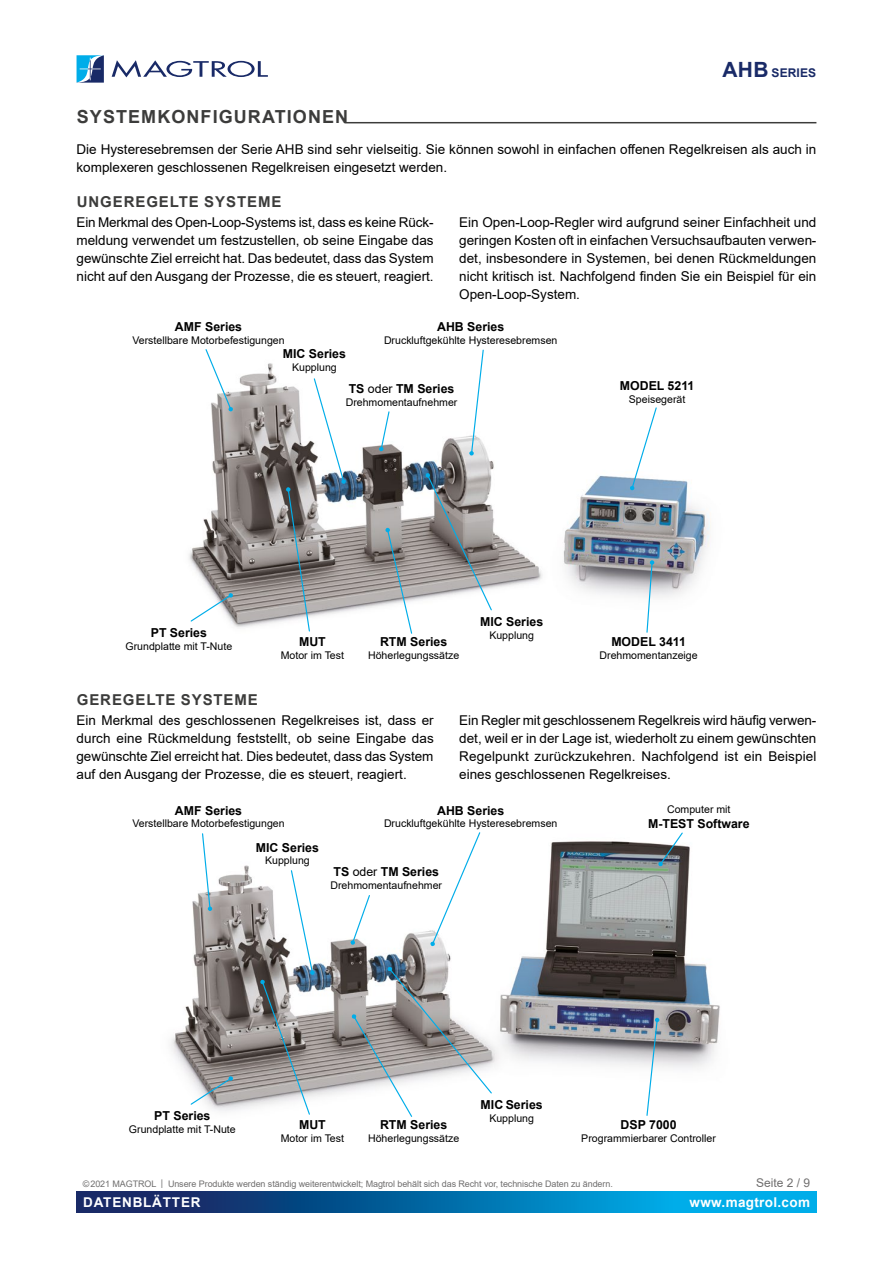
<style>
.page{position:relative;width:893px;height:1263px;background:#fff}
.page>*{position:absolute;margin:0;border:0;box-sizing:border-box;transform-origin:0 0}
.t1{font:700 18px "Arial";letter-spacing:.06em;color:#3c3c3b}
.SUBTITLE{font:700 15px "Arial";letter-spacing:.06em;color:#3c3c3b}
.TEXT{font:13.5px/18px "Arial";color:#000;text-align:justify}
.t2{font:700 13.5px "Arial";letter-spacing:.025em;color:#fff}
.t3{font:700 13.5px "Arial";letter-spacing:.06em;color:#fff}
.t4{font:700 12.3px "Arial";color:#000}
.t5{font:700 12px "Arial";letter-spacing:.01em;color:#192a67}
.t6{font:12px "Arial";color:#706f6f}
.t7{font:10.65px "Arial";color:#000}
.t8{font:9px "Arial";letter-spacing:-.01em;color:#706f6f}
.s1{font-size:21px}
.s2{font-weight:400}
</style>
<div class="page">
<svg style="left:77px;top:1191px;width:739px;height:21px;background:#066ca8"></svg>
<svg style="left:112px;top:60px;width:156px;height:17px"></svg>
<svg style="left:77px;top:55px;width:27px;height:28px"></svg>
<hr style="left:344px;top:122px;width:472px;height:1px;background:#3c3c3b">
<img style="left:189px;top:363px;width:522px;height:265px">
<svg style="left:205px;top:349px;width:28px;height:63px"></svg>
<svg style="left:469px;top:349px;width:15px;height:107px"></svg>
<svg style="left:630px;top:406px;width:28px;height:84px"></svg>
<svg style="left:379px;top:410px;width:11px;height:41px"></svg>
<svg style="left:385px;top:528px;width:28px;height:106px"></svg>
<svg style="left:425px;top:473px;width:68px;height:138px"></svg>
<svg style="left:646px;top:560px;width:8px;height:73px"></svg>
<svg style="left:286px;top:377px;width:60px;height:255px"></svg>
<svg style="left:190px;top:593px;width:43px;height:30px"></svg>
<img style="left:171px;top:841px;width:549px;height:270px">
<svg style="left:201px;top:833px;width:11px;height:78px"></svg>
<svg style="left:430px;top:832px;width:51px;height:114px"></svg>
<svg style="left:658px;top:832px;width:26px;height:34px"></svg>
<svg style="left:350px;top:894px;width:21px;height:51px"></svg>
<svg style="left:190px;top:1076px;width:43px;height:30px"></svg>
<svg style="left:351px;top:966px;width:142px;height:151px"></svg>
<svg style="left:646px;top:1018px;width:13px;height:98px"></svg>
<svg style="left:260px;top:869px;width:55px;height:246px"></svg>
<p class="t5" style="left:723px;top:64px;width:95px"><span class="s1">AHB</span> SERIES</p>
<h2 class="t1" style="left:77px;top:104px;width:273px">SYSTEMKONFIGURATIONEN</h2>
<p class="TEXT" style="left:77px;top:140px;width:741px">Die Hysteresebremsen der Serie AHB sind sehr vielseitig. Sie können sowohl in einfachen offenen Regelkreisen als auch in komplexeren geschlossenen Regelkreisen eingesetzt werden.</p>
<h3 class="SUBTITLE" style="left:77px;top:191px;width:206px">UNGEREGELTE SYSTEME</h3>
<p class="TEXT" style="left:77px;top:213px;width:359px">Ein Merkmal des Open-Loop-Systems ist, dass es keine Rück&shy;meldung verwendet um festzustellen, ob seine Eingabe das gewünschte Ziel erreicht hat. Das bedeutet, dass das System nicht auf den Ausgang der Prozesse, die es steuert, reagiert.</p>
<p class="TEXT" style="left:459px;top:213px;width:359px">Ein Open-Loop-Regler wird aufgrund seiner Einfachheit und geringen Kosten oft in einfachen Versuchsaufbauten verwen&shy;det, insbesondere in Systemen, bei denen Rückmeldungen nicht kritisch ist. Nachfolgend finden Sie ein Beispiel für ein Open-Loop-System.</p>
<p class="t4" style="left:175px;top:318px;width:69px">AMF Series</p>
<p class="t7" style="left:132px;top:333px;width:154px">Verstellbare Motorbefestigungen</p>
<p class="t4" style="left:283px;top:345px;width:65px">MIC Series</p>
<p class="t7" style="left:292px;top:360px;width:46px">Kupplung</p>
<p class="t4" style="left:437px;top:318px;width:69px">AHB Series</p>
<p class="t7" style="left:384px;top:333px;width:175px">Druckluftgekühlte Hysteresebremsen</p>
<p class="t4" style="left:349px;top:380px;width:107px">TS <span class="s2">oder</span> TM Series</p>
<p class="t7" style="left:346px;top:395px;width:113px">Drehmomentaufnehmer</p>
<p class="t4" style="left:620px;top:377px;width:76px">MODEL 5211</p>
<p class="t7" style="left:629px;top:391px;width:58px">Speisegerät</p>
<p class="t4" style="left:151px;top:624px;width:58px">PT Series</p>
<p class="t7" style="left:125px;top:639px;width:108px">Grundplatte mit T-Nute</p>
<p class="t4" style="left:299px;top:633px;width:28px">MUT</p>
<p class="t7" style="left:281px;top:648px;width:65px">Motor im Test</p>
<p class="t4" style="left:380px;top:633px;width:69px">RTM Series</p>
<p class="t7" style="left:368px;top:648px;width:93px">Höherlegungssätze</p>
<p class="t4" style="left:480px;top:613px;width:65px">MIC Series</p>
<p class="t7" style="left:489px;top:628px;width:46px">Kupplung</p>
<p class="t4" style="left:611px;top:633px;width:76px">MODEL 3411</p>
<p class="t7" style="left:599px;top:648px;width:100px">Drehmomentanzeige</p>
<h3 class="SUBTITLE" style="left:77px;top:689px;width:183px">GEREGELTE SYSTEME</h3>
<p class="TEXT" style="left:77px;top:711px;width:359px">Ein Merkmal des geschlossenen Regelkreises ist, dass er durch eine Rückmeldung feststellt, ob seine Eingabe das gewünschte Ziel erreicht hat. Dies bedeutet, dass das System auf den Ausgang der Prozesse, die es steuert, reagiert.</p>
<p class="TEXT" style="left:459px;top:711px;width:359px">Ein Regler mit geschlossenem Regelkreis wird häufig verwen&shy;det, weil er in der Lage ist, wiederholt zu einem gewünschten Regelpunkt zurückzukehren. Nachfolgend ist ein Beispiel eines geschlossenen Regelkreises.</p>
<p class="t4" style="left:175px;top:802px;width:69px">AMF Series</p>
<p class="t7" style="left:132px;top:816px;width:154px">Verstellbare Motorbefestigungen</p>
<p class="t4" style="left:256px;top:838px;width:65px">MIC Series</p>
<p class="t7" style="left:265px;top:853px;width:46px">Kupplung</p>
<p class="t4" style="left:437px;top:802px;width:69px">AHB Series</p>
<p class="t7" style="left:384px;top:816px;width:175px">Druckluftgekühlte Hysteresebremsen</p>
<p class="t4" style="left:333px;top:863px;width:107px">TS <span class="s2">oder</span> TM Series</p>
<p class="t7" style="left:330px;top:878px;width:113px">Drehmomentaufnehmer</p>
<p class="t7" style="left:667px;top:802px;width:65px">Computer mit</p>
<p class="t4" style="left:648px;top:815px;width:103px">M-TEST Software</p>
<p class="t4" style="left:154px;top:1107px;width:58px">PT Series</p>
<p class="t7" style="left:129px;top:1122px;width:108px">Grundplatte mit T-Nute</p>
<p class="t4" style="left:299px;top:1116px;width:28px">MUT</p>
<p class="t7" style="left:281px;top:1131px;width:65px">Motor im Test</p>
<p class="t4" style="left:380px;top:1116px;width:69px">RTM Series</p>
<p class="t7" style="left:368px;top:1131px;width:93px">Höherlegungssätze</p>
<p class="t4" style="left:481px;top:1096px;width:64px">MIC Series</p>
<p class="t7" style="left:489px;top:1111px;width:46px">Kupplung</p>
<p class="t4" style="left:621px;top:1116px;width:58px">DSP 7000</p>
<p class="t7" style="left:581px;top:1131px;width:136px">Programmierbarer Controller</p>
<p class="t8" style="left:83px;top:1177px;width:531px">©2021 MAGTROL | Unsere Produkte werden ständig weiterentwickelt; Magtrol behält sich das Recht vor, technische Daten zu ändern.</p>
<p class="t6" style="left:756px;top:1174px;width:56px">Seite 2 / 9</p>
<p class="t3" style="left:83px;top:1192px;width:119px">DATENBLÄTTER</p>
<p class="t2" style="left:690px;top:1192px;width:122px">www.magtrol.com</p>
</div>
